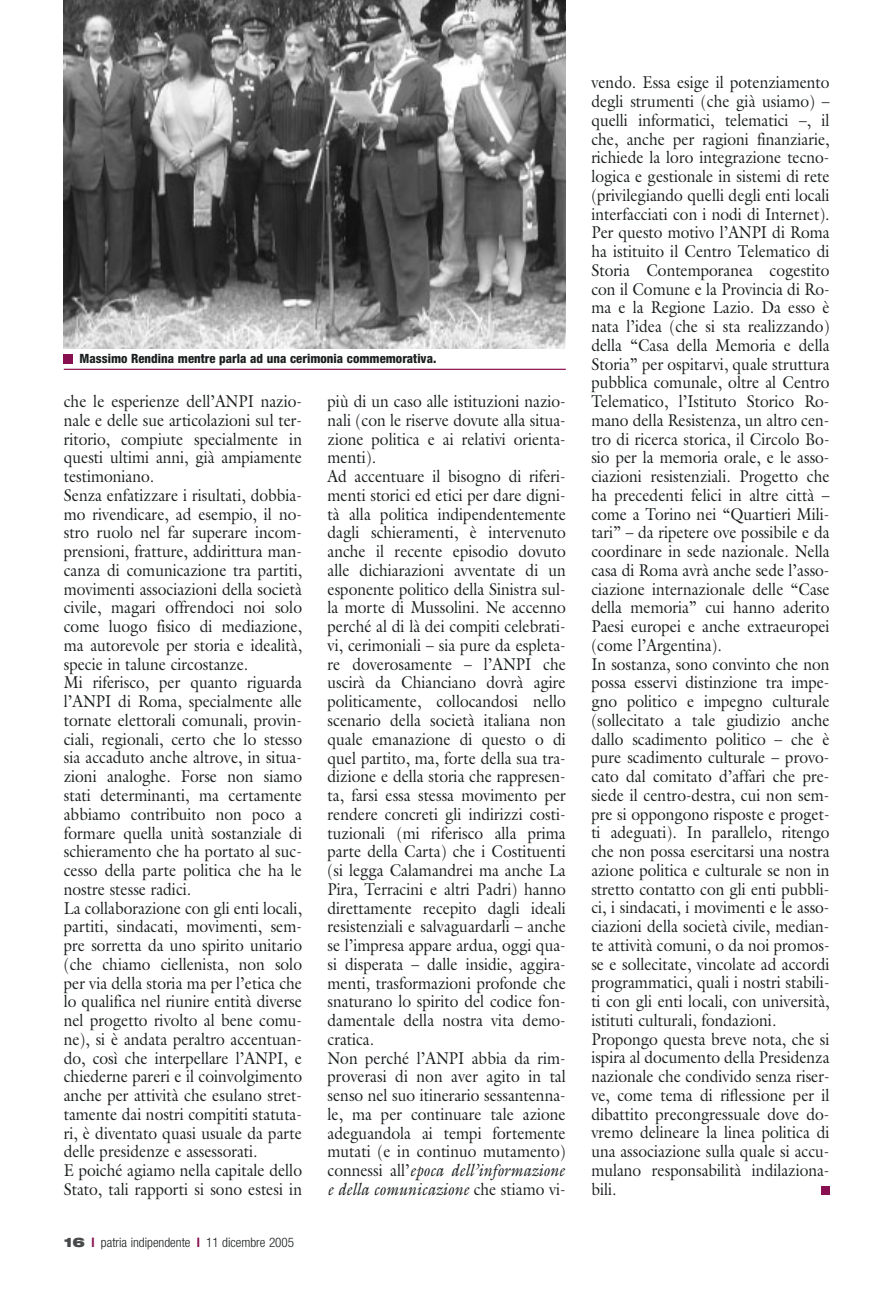
<style>
.page{position:relative;width:893px;height:1296px;background:#fff}
.page>*{position:absolute;margin:0;border:0;box-sizing:border-box;transform-origin:0 0}
.t1{font:17.25px/18.8px "Galliard";color:#1c1f20;scale:.9 1}
.t2{font:300 condensed 13.2px "Helvetica Neue";color:#1c1f20}
.t3{font:800 condensed 12.75px "Helvetica Neue";color:#1c1f20}
.s1{font-style:italic}
.s2{font-weight:900;font-stretch:expanded;color:#47494a}
.s3{font-weight:700;color:#880f50}
</style>
<div class="page">
<div style="left:821px;top:1186px;width:8px;height:9px;background:#880f50"></div>
<img style="left:64px;top:0;width:502px;height:349px">
<hr style="left:64px;top:369px;width:502px;height:1px;background:#880f50">
<div style="left:64px;top:354px;width:9px;height:9px;background:#880f50"></div>
<p class="t3" style="left:80px;top:354px;width:358px">Massimo Rendina mentre parla ad una cerimonia commemorativa.</p>
<p class="t1" style="left:64px;top:394px;width:266px">che le esperienze dell’ANPI nazio&shy;nale e delle sue articolazioni sul ter&shy;ritorio, compiute specialmente in questi ultimi anni, già ampiamente testimoniano.<br>Senza enfatizzare i risultati, dobbia&shy;mo rivendicare, ad esempio, il no&shy;stro ruolo nel far superare incom&shy;prensioni, fratture, addirittura man&shy;canza di comunicazione tra partiti, movimenti associazioni della società civile, magari offrendoci noi solo come luogo fisico di mediazione, ma autorevole per storia e idealità, specie in talune circostanze.<br>Mi riferisco, per quanto riguarda l’ANPI di Roma, specialmente alle tornate elettorali comunali, provin&shy;ciali, regionali, certo che lo stesso sia accaduto anche altrove, in situa&shy;zioni analoghe. Forse non siamo stati determinanti, ma certamente abbiamo contribuito non poco a formare quella unità sostanziale di schieramento che ha portato al suc&shy;cesso della parte politica che ha le nostre stesse radici.<br>La collaborazione con gli enti locali, partiti, sindacati, movimenti, sem&shy;pre sorretta da uno spirito unitario (che chiamo ciellenista, non solo per via della storia ma per l’etica che lo qualifica nel riunire entità diverse nel progetto rivolto al bene comu&shy;ne), si è andata peraltro accentuan&shy;do, così che interpellare l’ANPI, e chiederne pareri e il coinvolgimento anche per attività che esulano stret&shy;tamente dai nostri compititi statuta&shy;ri, è diventato quasi usuale da parte delle presidenze e assessorati.<br>E poiché agiamo nella capitale dello Stato, tali rapporti si sono estesi in</p>
<p class="t1" style="left:327px;top:394px;width:266px">più di un caso alle istituzioni nazio&shy;nali (con le riserve dovute alla situa&shy;zione politica e ai relativi orienta&shy;menti).<br>Ad accentuare il bisogno di riferi&shy;menti storici ed etici per dare digni&shy;tà alla politica indipendentemente dagli schieramenti, è intervenuto anche il recente episodio dovuto alle dichiarazioni avventate di un esponente politico della Sinistra sul&shy;la morte di Mussolini. Ne accenno perché al di là dei compiti celebrati&shy;vi, cerimoniali – sia pure da espleta&shy;re doverosamente – l’ANPI che uscirà da Chianciano dovrà agire politicamente, collocandosi nello scenario della società italiana non quale emanazione di questo o di quel partito, ma, forte della sua tra&shy;dizione e della storia che rappresen&shy;ta, farsi essa stessa movimento per rendere concreti gli indirizzi costi&shy;tuzionali (mi riferisco alla prima parte della Carta) che i Costituenti (si legga Calamandrei ma anche La Pira, Terracini e altri Padri) hanno direttamente recepito dagli ideali resistenziali e salvaguardarli – anche se l’impresa appare ardua, oggi qua&shy;si disperata – dalle insidie, aggira&shy;menti, trasformazioni profonde che snaturano lo spirito del codice fon&shy;damentale della nostra vita demo&shy;cratica.<br>Non perché l’ANPI abbia da rim&shy;proverasi di non aver agito in tal senso nel suo itinerario sessantenna&shy;le, ma per continuare tale azione adeguandola ai tempi fortemente mutati (e in continuo mutamento) connessi all’<span class="s1">epoca dell’informazione e della comunicazione</span> che stiamo vi-</p>
<p class="t2" style="left:64px;top:1238px;width:232px"><span class="s2">16</span> <span class="s3">l</span> patria indipendente <span class="s3">l</span> 11 dicembre 2005</p>
<p class="t1" style="left:591px;top:75px;width:266px">vendo. Essa esige il potenziamento degli strumenti (che già usiamo) – quelli informatici, telematici –, il che, anche per ragioni finanziarie, richiede la loro integrazione tecno&shy;logica e gestionale in sistemi di rete (privilegiando quelli degli enti locali interfacciati con i nodi di Internet).<br>Per questo motivo l’ANPI di Roma ha istituito il Centro Telematico di Storia Contemporanea cogestito con il Comune e la Provincia di Ro&shy;ma e la Regione Lazio. Da esso è nata l’idea (che si sta realizzando) della “Casa della Memoria e della Storia” per ospitarvi, quale struttura pubblica comunale, oltre al Centro Telematico, l’Istituto Storico Ro&shy;mano della Resistenza, un altro cen&shy;tro di ricerca storica, il Circolo Bo&shy;sio per la memoria orale, e le asso&shy;ciazioni resistenziali. Progetto che ha precedenti felici in altre città – come a Torino nei “Quartieri Mili&shy;tari” – da ripetere ove possibile e da coordinare in sede nazionale. Nella casa di Roma avrà anche sede l’asso&shy;ciazione internazionale delle “Case della memoria” cui hanno aderito Paesi europei e anche extraeuropei (come l’Argentina).<br>In sostanza, sono convinto che non possa esservi distinzione tra impe&shy;gno politico e impegno culturale (sollecitato a tale giudizio anche dallo scadimento politico – che è pure scadimento culturale – provo&shy;cato dal comitato d’affari che pre&shy;siede il centro-destra, cui non sem&shy;pre si oppongono risposte e proget&shy;ti adeguati). In parallelo, ritengo che non possa esercitarsi una nostra azione politica e culturale se non in stretto contatto con gli enti pubbli&shy;ci, i sindacati, i movimenti e le asso&shy;ciazioni della società civile, median&shy;te attività comuni, o da noi promos&shy;se e sollecitate, vincolate ad accordi programmatici, quali i nostri stabili&shy;ti con gli enti locali, con università, istituti culturali, fondazioni.<br>Propongo questa breve nota, che si ispira al documento della Presidenza nazionale che condivido senza riser&shy;ve, come tema di riflessione per il dibattito precongressuale dove do&shy;vremo delineare la linea politica di una associazione sulla quale si accu&shy;mulano responsabilità indilaziona&shy;bili.</p>
</div>
